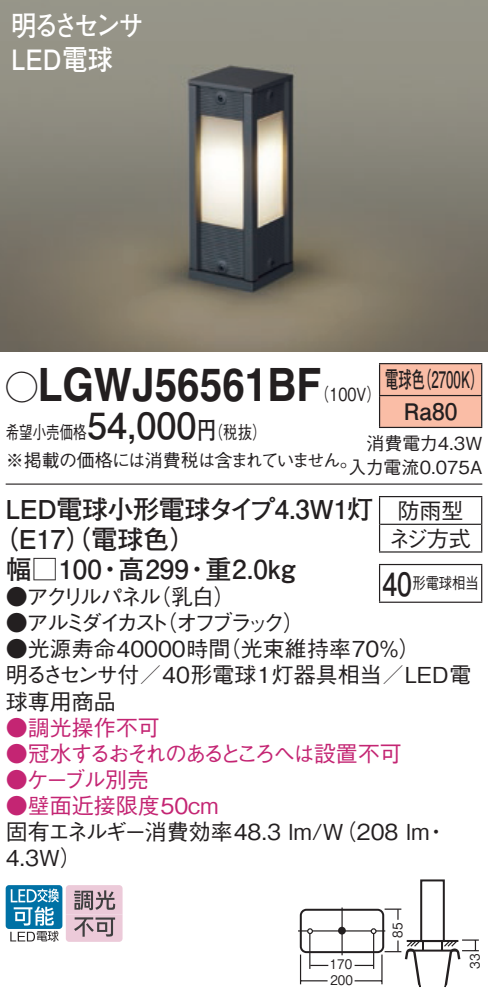
<style>
.page{position:relative;width:488px;height:1006px;background:#fff}
.page>*{position:absolute;margin:0;border:0;box-sizing:border-box;transform-origin:0 0}
.t1{font:700 46px "Helvetica LT Std";color:#231f20;scale:.88 1}
.t2{font:700 28px/34px "Futo Go B101 Pro";letter-spacing:-.1em;color:#fff;scale:.9 1}
.t3{font:700 26px "Futo Go B101 Pro";letter-spacing:-.015em;color:#231f20}
.t4{font:700 22.8px/32px "Futo Go B101 Pro";color:#231f20;text-align:center;scale:.58 1}
.t5{font:500 22px/26px "Gothic BBB Pro";color:#231f20}
.t6{font:500 22px "Gothic BBB Pro";color:#c42573}
.t7{font:500 22px "Gothic BBB Pro";letter-spacing:-.12em;color:#c42573}
.t8{font:500 22px "Gothic BBB Pro";letter-spacing:-.205em;color:#231f20}
.t9{font:500 22px "Gothic BBB Pro";letter-spacing:-.14em;color:#231f20}
.t10{font:500 18px/28px "Gothic BBB Pro";letter-spacing:-.035em;color:#231f20;scale:.75 1}
.t11{font:500 18px/24px "Gothic BBB Pro";color:#231f20;text-align:right}
.t12{font:500 18px "Gothic BBB Pro";color:#231f20;scale:.8 1}
.t13{font:500 16px "Gothic BBB Pro";color:#231f20;scale:.83 1}
.t14{font:500 13.2px/15.2px "Gothic BBB Pro";color:#231f20;scale:.9 1}
.s1{font-family:"Ford Classification 1";font-weight:400;font-size:32px}
.s2{font-family:"Futo Go B101 Pro";font-weight:700;font-size:36px}
.s3{font-family:"Futo Go B101 Pro";font-weight:700;font-size:24px}
.s4{font-family:"Futo Go B101 Pro";font-weight:700;font-size:32px}
</style>
<div class="page">
<img style="left:0;top:0;width:488px;height:352px">
<div style="left:380px;top:364px;width:101px;height:62px;background:#fabda6"></div>
<hr style="left:379px;top:363px;width:103px;height:1px;background:#231f20">
<hr style="left:379px;top:364px;width:1px;height:31px;background:#231f20">
<hr style="left:481px;top:364px;width:1px;height:31px;background:#231f20">
<hr style="left:379px;top:395px;width:103px;height:1px;background:#231f20">
<hr style="left:379px;top:396px;width:1px;height:31px;background:#231f20">
<hr style="left:481px;top:396px;width:1px;height:31px;background:#231f20">
<hr style="left:379px;top:426px;width:103px;height:2px;background:#231f20">
<hr style="left:6px;top:483px;width:476px;height:1px;background:#231f20">
<svg style="left:379px;top:497px;width:1px;height:54px"></svg>
<hr style="left:379px;top:496px;width:103px;height:1px;background:#231f20">
<hr style="left:380px;top:523px;width:101px;height:2px;background:#231f20">
<svg style="left:481px;top:497px;width:1px;height:54px"></svg>
<hr style="left:379px;top:551px;width:103px;height:1px;background:#231f20">
<hr style="left:379px;top:565px;width:1px;height:36px;background:#231f20">
<hr style="left:379px;top:564px;width:103px;height:1px;background:#231f20">
<hr style="left:481px;top:565px;width:1px;height:36px;background:#231f20">
<hr style="left:379px;top:601px;width:103px;height:2px;background:#231f20">
<hr style="left:341px;top:907px;width:1px;height:48px;background:#231f20">
<div style="left:338px;top:926px;width:8px;height:8px;background:#231f20;border-radius:50%"></div>
<hr style="left:298px;top:930px;width:87px;height:1px;background:#231f20">
<hr style="left:300px;top:954px;width:1px;height:30px;background:#231f20">
<svg style="left:301px;top:980px;width:26px;height:1px"></svg>
<svg style="left:310px;top:964px;width:18px;height:2px"></svg>
<hr style="left:309px;top:932px;width:1px;height:36px;background:#231f20">
<div style="left:300px;top:908px;width:84px;height:45px;border:2px solid #231f20;border-radius:6px"></div>
<svg style="left:307px;top:928px;width:6px;height:6px"></svg>
<svg style="left:354px;top:879px;width:124px;height:108px"></svg>
<div style="left:6px;top:885px;width:56px;height:43px;background:#0071a5;border-radius:3px"></div>
<svg style="left:10px;top:888px;width:49px;height:53px"></svg>
<svg style="left:66px;top:885px;width:56px;height:56px;background:#c8adb9"></svg>
<p class="t2" style="left:11px;top:5px;width:149px">明るさセンサ<br>LED電球</p>
<h1 class="t1" style="left:6px;top:357px;width:360px"><span class="s1">A</span>LGWJ56561BF</h1>
<p class="t4" style="left:385px;top:360px;width:171px">電球色（2700K）<br>Ra80</p>
<p class="t11" style="left:348px;top:428px;width:135px">消費電力4.3W入力電流0.075A</p>
<p class="t3" style="left:6px;top:488px;width:369px">LED電球小形電球タイプ4.3W1灯</p>
<p class="t3" style="left:-8px;top:518px;width:206px">（E17（）電球色）</p>
<p class="t3" style="left:6px;top:548px;width:291px">幅□100・高299・重2.0kg</p>
<p class="t9" style="left:6px;top:579px;width:231px">●アクリルパネル（乳白）</p>
<p class="t8" style="left:6px;top:605px;width:300px">●アルミダイカスト（オフブラック）</p>
<p class="t5" style="left:6px;top:633px;width:467px">●光源寿命40000時間（光束維持率70％）<br>明るさセンサ付／40形電球1灯器具相当／LED電球専用商品</p>
<p class="t6" style="left:6px;top:709px;width:155px">●調光操作不可</p>
<p class="t7" style="left:6px;top:735px;width:397px">●冠水するおそれのあるところへは設置不可</p>
<p class="t6" style="left:6px;top:761px;width:145px">●ケーブル別売</p>
<p class="t6" style="left:6px;top:787px;width:214px">●壁面近接限度50cm</p>
<p class="t5" style="left:6px;top:815px;width:443px">固有エネルギー消費効率48.3 lm/W（208 lm・<br>4.3W）</p>
<p class="t12" style="left:315px;top:380px;width:84px">（100V）</p>
<p class="t10" style="left:6px;top:416px;width:471px">希望小売価格<span class="s2">54,000</span><span class="s3">円</span>（税抜）<br>※掲載の価格には消費税は含まれていません。</p>
<p class="t5" style="left:389px;top:494px;width:83px;line-height:27.6px;text-align:center">防雨型ネジ方式</p>
<p class="t13" style="left:382px;top:570px;width:118px"><span class="s4">40</span>形電球相当</p>
<p class="t14" style="left:388px;top:937px;width:18px;rotate:-90deg">85</p>
<p class="t14" style="left:330px;top:955px;width:27px">170<br>200</p>
<p class="t14" style="left:465px;top:968px;width:18px;rotate:-90deg">33</p>
</div>
